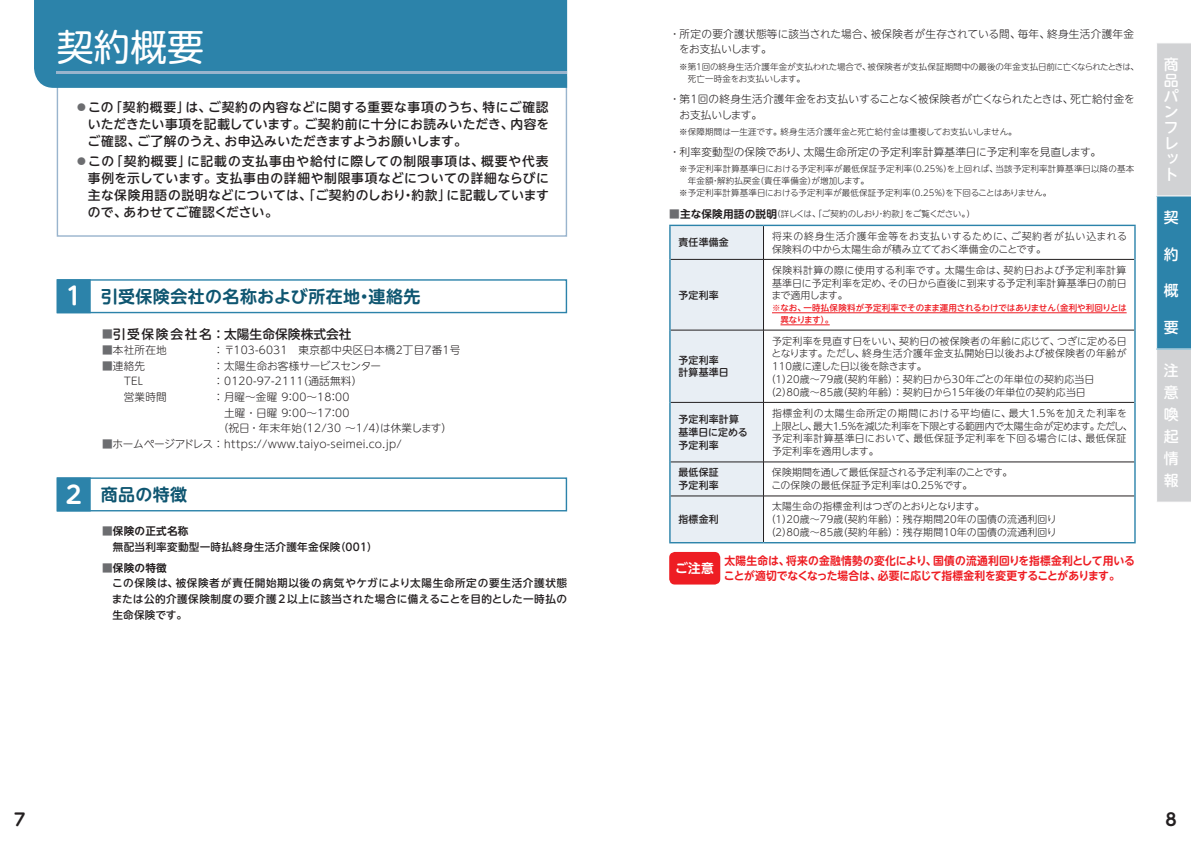
<style>
.page{position:relative;width:1191px;height:842px;background:#fff}
.page>*{position:absolute;margin:0;border:0;box-sizing:border-box;transform-origin:0 0}
.t1{font:36.9px "UD Shin M Go Pr 6 N";color:#fff}
.t2{font:700 17px "UD Shin M Go Pr 6 N De";letter-spacing:.025em;color:#0f5671}
.t3{font:700 17px "UD Shin M Go Pr 6 N De";color:#231f20}
.t4{font:500 14.9px/15.7px "UD Shin M Go Pr 6 N";color:#fff}
.t5{font:500 12.8px/17px "UD Shin M Go Pr 6 N";letter-spacing:.025em;color:#231f20;text-align:justify}
.t6{font:500 12.8px "UD Shin M Go Pr 6 N";color:#231f20}
.t7{font:700 12.8px "UD Shin M Go Pr 6 N De";color:#fff}
.t8{font:700 11.3px/15.6px "UD Shin M Go Pr 6 N De";color:#ee1d23;scale:.95 1}
.t9{font:300 10.6px/15.6px "UD Shin M Go Pr 6 N";letter-spacing:.02em;color:#231f20}
.t10{font:500 10.6px/15.6px "UD Shin M Go Pr 6 N";letter-spacing:.02em;color:#231f20;text-align:justify}
.t11{font:300 10.6px "UD Shin M Go Pr 6 N";letter-spacing:-.01em;color:#231f20}
.t12{font:700 10.6px "UD Shin M Go Pr 6 N De";letter-spacing:.02em;color:#231f20}
.t13{font:300 9.9px/12.8px "UD Shin M Go Pr 6 N";letter-spacing:.02em;color:#231f20}
.t14{font:500 9.9px/12.8px "UD Shin M Go Pr 6 N";letter-spacing:.02em;color:#231f20}
.t15{font:300 9.9px "UD Shin M Go Pr 6 N";letter-spacing:-.03em;color:#231f20}
.t16{font:300 8.5px/12.1px "UD Shin M Go Pr 6 N";letter-spacing:.015em;color:#231f20}
.t17{font:500 8.5px/12.1px "UD Shin M Go Pr 6 N";letter-spacing:-.005em;color:#ee1d23}
.t18{font:300 8.5px "UD Shin M Go Pr 6 N";letter-spacing:-.055em;color:#231f20}
.s1{color:#6c6d70}
.s2{font-size:24.1px;color:#fff}
.s3{font-size:10.6px;color:#6c6d70}
.s4{font-family:"UD Shin M Go Pr 6 N De";font-weight:700;font-size:10.6px;color:#6c6d70}
.s5{font-family:"UD Shin M Go Pr 6 N De";font-weight:700;font-size:10.6px}
</style>
<div class="page">
<div style="left:34px;top:0;width:533px;height:88px;background:#2c83aa"></div>
<hr style="left:57px;top:71px;width:510px;height:3px;background:#99b4cd">
<div style="left:57px;top:279px;width:510px;height:34px;border:1px solid #2c83aa"></div>
<div style="left:57px;top:280px;width:33px;height:33px;background:#2c83aa"></div>
<div style="left:57px;top:279px;width:34px;height:34px;border:1px solid #2c83aa"></div>
<div style="left:670px;top:226px;width:93px;height:316px;background:#e8eef4"></div>
<hr style="left:763px;top:226px;width:1px;height:33px;background:#231f20">
<hr style="left:670px;top:259px;width:93px;height:1px;background:#231f20">
<hr style="left:763px;top:259px;width:371px;height:1px;background:#231f20">
<hr style="left:763px;top:260px;width:1px;height:70px;background:#231f20">
<hr style="left:670px;top:330px;width:93px;height:1px;background:#231f20">
<hr style="left:763px;top:330px;width:371px;height:1px;background:#231f20">
<hr style="left:763px;top:330px;width:1px;height:72px;background:#231f20">
<hr style="left:670px;top:402px;width:93px;height:1px;background:#231f20">
<hr style="left:763px;top:402px;width:371px;height:1px;background:#231f20">
<hr style="left:763px;top:402px;width:1px;height:60px;background:#231f20">
<hr style="left:670px;top:462px;width:93px;height:1px;background:#231f20">
<hr style="left:763px;top:462px;width:371px;height:1px;background:#231f20">
<hr style="left:763px;top:462px;width:1px;height:34px;background:#231f20">
<hr style="left:670px;top:496px;width:93px;height:1px;background:#231f20">
<hr style="left:763px;top:496px;width:371px;height:1px;background:#231f20">
<hr style="left:763px;top:496px;width:1px;height:46px;background:#231f20">
<hr style="left:669px;top:225px;width:94px;height:1px;background:#2c83aa">
<hr style="left:669px;top:226px;width:1px;height:33px;background:#2c83aa">
<hr style="left:763px;top:225px;width:372px;height:1px;background:#2c83aa">
<hr style="left:1134px;top:226px;width:1px;height:33px;background:#2c83aa">
<hr style="left:669px;top:259px;width:1px;height:71px;background:#2c83aa">
<hr style="left:1134px;top:259px;width:1px;height:71px;background:#2c83aa">
<hr style="left:669px;top:330px;width:1px;height:72px;background:#2c83aa">
<hr style="left:1134px;top:330px;width:1px;height:72px;background:#2c83aa">
<hr style="left:669px;top:402px;width:1px;height:60px;background:#2c83aa">
<hr style="left:1134px;top:402px;width:1px;height:60px;background:#2c83aa">
<hr style="left:669px;top:462px;width:1px;height:34px;background:#2c83aa">
<hr style="left:1134px;top:462px;width:1px;height:34px;background:#2c83aa">
<hr style="left:669px;top:496px;width:1px;height:46px;background:#2c83aa">
<hr style="left:1134px;top:496px;width:1px;height:46px;background:#2c83aa">
<hr style="left:669px;top:542px;width:94px;height:1px;background:#2c83aa">
<hr style="left:763px;top:542px;width:372px;height:1px;background:#2c83aa">
<hr style="left:772px;top:312px;width:354px;height:1px;background:#ee1d23">
<hr style="left:780px;top:325px;width:49px;height:1px;background:#ee1d23">
<div style="left:57px;top:477px;width:510px;height:34px;border:1px solid #2c83aa"></div>
<div style="left:57px;top:478px;width:33px;height:33px;background:#2c83aa"></div>
<div style="left:57px;top:477px;width:34px;height:34px;border:1px solid #2c83aa"></div>
<div style="left:669px;top:552px;width:51px;height:32px;background:#ee1d23;border-radius:6px"></div>
<div style="left:1157px;top:44px;width:34px;height:458px;background:#d1d2d4"></div>
<div style="left:1156px;top:196px;width:35px;height:153px;background:#2c83aa"></div>
<hr style="left:1156px;top:196px;width:35px;height:1px;background:#fff">
<hr style="left:1156px;top:196px;width:1px;height:153px;background:#fff">
<hr style="left:1156px;top:349px;width:35px;height:1px;background:#fff">
<h1 class="t1" style="left:57px;top:16px;width:149px">契約概要</h1>
<p class="t5" style="left:88px;top:98px;width:463px;text-indent:-12px"><span class="s1">⃝</span>この「契約概要」は、ご契約の内容などに関する重要な事項のうち、特にご確認いただきたい事項を記載しています。ご契約前に十分にお読みいただき、内容をご確認、ご了解のうえ、お申込みいただきますようお願いします。</p>
<p class="t5" style="left:88px;top:152px;width:462px;text-indent:-13px"><span class="s1">⃝</span>この「契約概要」に記載の支払事由や給付に際しての制限事項は、概要や代表事例を示しています。支払事由の詳細や制限事項などについての詳細ならびに主な保険用語の説明などについては、「ご契約のしおり・約款」に記載していますので、あわせてご確認ください。</p>
<h2 class="t2" style="left:66px;top:282px;width:356px"><span class="s2">1</span> 引受保険会社の名称および所在地・連絡先</h2>
<p class="t6" style="left:102px;top:323px;width:251px"><span class="s3">■</span>引受保険会社名 ： 太陽生命保険株式会社</p>
<p class="t9" style="left:102px;top:342px;width:66px"><span class="s1">■</span>本社所在地</p>
<p class="t9" style="left:213px;top:342px;width:249px">： 〒103-6031　東京都中央区日本橋2丁目7番1号</p>
<p class="t9" style="left:102px;top:357px;width:45px"><span class="s1">■</span>連絡先</p>
<p class="t11" style="left:213px;top:357px;width:170px">： 太陽生命お客様サービスセンター</p>
<p class="t9" style="left:102px;top:373px;width:43px"><span class="s1">　　</span>TEL</p>
<p class="t9" style="left:213px;top:373px;width:150px">： 0120-97-2111（通話無料）</p>
<p class="t9" style="left:102px;top:389px;width:66px"><span class="s1">　　</span>営業時間</p>
<p class="t9" style="left:213px;top:389px;width:138px">： 月曜～金曜 9：00～18：00</p>
<p class="t9" style="left:224px;top:404px;width:127px">土曜・日曜 9：00～17：00</p>
<p class="t9" style="left:218px;top:420px;width:235px">（祝日・年末年始（12/30 ～1/4）は休業します）</p>
<p class="t9" style="left:102px;top:435px;width:301px"><span class="s1">■</span>ホームページアドレス ： https://www.taiyo-seimei.co.jp/</p>
<h2 class="t2" style="left:66px;top:480px;width:123px"><span class="s2">2</span> 商品の特徴</h2>
<p class="t12" style="left:102px;top:522px;width:88px"><span class="s1">■</span>保険の正式名称</p>
<p class="t10" style="left:102px;top:538px;width:277px">　無配当利率変動型一時払終身生活介護年金保険（001）</p>
<p class="t12" style="left:102px;top:559px;width:66px"><span class="s1">■</span>保険の特徴</p>
<p class="t10" style="left:112px;top:575px;width:457px">この保険は、被保険者が責任開始期以後の病気やケガにより太陽生命所定の要生活介護状態または公的介護保険制度の要介護2以上に該当された場合に備えることを目的とした一時払の生命保険です。</p>
<p class="t9" style="left:679px;top:25px;width:456px;text-indent:-10px">・所定の要介護状態等に該当された場合、被保険者が生存されている間、毎年、終身生活介護年金をお支払いします。</p>
<p class="t16" style="left:688px;top:60px;width:453px;text-indent:-9px">※第1回の終身生活介護年金が支払われた場合で、被保険者が支払保証期間中の最後の年金支払日前に亡くなられたときは、死亡一時金をお支払いします。</p>
<p class="t9" style="left:679px;top:90px;width:457px;text-indent:-10px">・第1回の終身生活介護年金をお支払いすることなく被保険者が亡くなられたときは、死亡給付金をお支払いします。</p>
<p class="t16" style="left:679px;top:125px;width:339px">※保障期間は一生涯です。終身生活介護年金と死亡給付金は重複してお支払いしません。</p>
<p class="t9" style="left:669px;top:144px;width:433px">・利率変動型の保険であり、太陽生命所定の予定利率計算基準日に予定利率を見直します。</p>
<p class="t16" style="left:679px;top:163px;width:456px">※予定利率計算基準日における予定利率が最低保証予定利率（0.25％）を上回れば、当該予定利率計算基準日以降の基本</p>
<p class="t16" style="left:688px;top:175px;width:183px">年金額・解約払戻金（責任準備金）が増加します。</p>
<p class="t16" style="left:679px;top:187px;width:373px">※予定利率計算基準日における予定利率が最低保証予定利率（0.25％）を下回ることはありません。</p>
<p class="t18" style="left:669px;top:207px;width:307px"><span class="s4">■</span><span class="s5">主な保険用語の説明</span>（詳しくは、「ご契約のしおり・約款」をご覧ください。）</p>
<p class="t14" style="left:678px;top:235px;width:52px">責任準備金</p>
<p class="t13" style="left:772px;top:229px;width:356px">将来の終身生活介護年金等をお支払いするために、ご契約者が払い込まれる保険料の中から太陽生命が積み立てておく準備金のことです。</p>
<p class="t14" style="left:678px;top:288px;width:42px">予定利率</p>
<p class="t13" style="left:771px;top:263px;width:357px;text-align:justify">保険料計算の際に使用する利率です。太陽生命は、契約日および予定利率計算基準日に予定利率を定め、その日から直後に到来する予定利率計算基準日の前日まで適用します。</p>
<p class="t17" style="left:780px;top:302px;width:347px;text-indent:-8px">※なお、一時払保険料が予定利率でそのまま運用されるわけではありません（金利や利回りとは異なります）。</p>
<p class="t14" style="left:678px;top:353px;width:52px">予定利率計算基準日</p>
<p class="t13" style="left:772px;top:334px;width:356px">予定利率を見直す日をいい、契約日の被保険者の年齢に応じて、つぎに定める日</p>
<p class="t13" style="left:771px;top:347px;width:357px">となります。ただし、終身生活介護年金支払開始日以後および被保険者の年齢が</p>
<p class="t15" style="left:772px;top:358px;width:156px">110歳に達した日以後を除きます。</p>
<p class="t13" style="left:766px;top:372px;width:330px">（１）20歳～79歳（契約年齢）：契約日から30年ごとの年単位の契約応当日</p>
<p class="t13" style="left:766px;top:385px;width:321px">（２）80歳～85歳（契約年齢）：契約日から15年後の年単位の契約応当日</p>
<p class="t14" style="left:678px;top:412px;width:71px">予定利率計算基準日に定める予定利率</p>
<p class="t13" style="left:772px;top:406px;width:362px">指標金利の太陽生命所定の期間における平均値に、最大1.5％を加えた利率を上限とし、最大1.5％を減じた利率を下限とする範囲内で太陽生命が定めます。ただし、予定利率計算基準日において、最低保証予定利率を下回る場合には、最低保証予定利率を適用します。</p>
<p class="t14" style="left:678px;top:466px;width:42px">最低保証予定利率</p>
<p class="t13" style="left:771px;top:466px;width:242px">保険期間を通して最低保証される予定利率のことです。この保険の最低保証予定利率は0.25％です。</p>
<p class="t14" style="left:678px;top:512px;width:42px">指標金利</p>
<p class="t13" style="left:766px;top:500px;width:292px;text-indent:6px">太陽生命の指標金利はつぎのとおりとなります。<br>（１）20歳～79歳（契約年齢）：残存期間20年の国債の流通利回り（２）80歳～85歳（契約年齢）：残存期間10年の国債の流通利回り</p>
<p class="t7" style="left:675px;top:557px;width:40px">ご注意</p>
<p class="t8" style="left:724px;top:552px;width:434px">太陽生命は、将来の金融情勢の変化により、国債の流通利回りを指標金利として用いることが適切でなくなった場合は、必要に応じて指標金利を変更することがあります。</p>
<h3 class="t4" style="left:1163px;top:56px;width:16px">商品パンフレット</h3>
<h3 class="t4" style="left:1163px;top:209px;width:16px">契</h3>
<h3 class="t4" style="left:1163px;top:245px;width:15px">約</h3>
<h3 class="t4" style="left:1163px;top:282px;width:16px">概</h3>
<h3 class="t4" style="left:1163px;top:319px;width:16px">要</h3>
<h3 class="t4" style="left:1163px;top:359px;width:16px;line-height:22px;text-align:justify">注意喚起情報</h3>
<h2 class="t3" style="left:14px;top:805px;width:13px">7</h2>
<h2 class="t3" style="left:1165px;top:805px;width:13px">8</h2>
</div>
